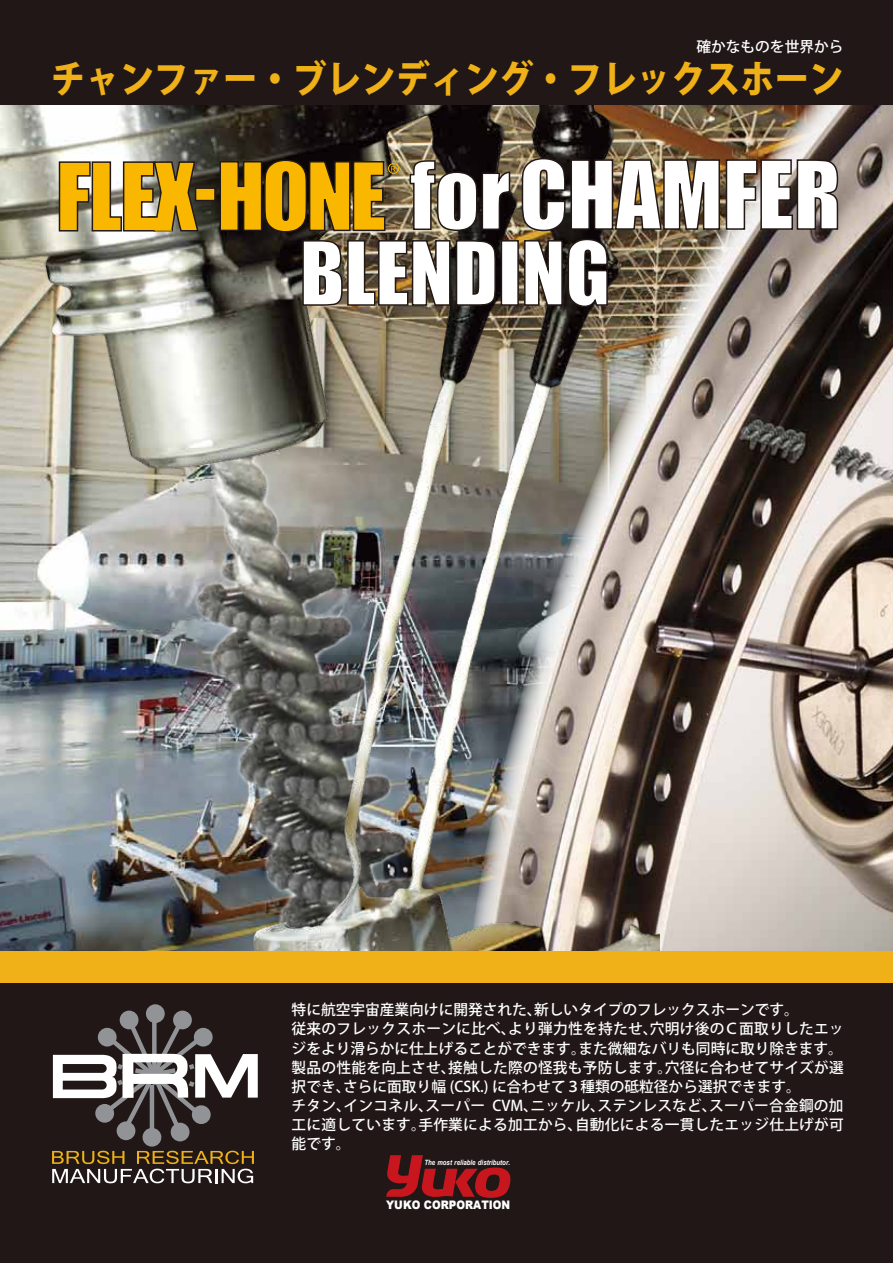
<style>
.page{position:relative;width:893px;height:1263px;background:#fff}
.page>*{position:absolute;margin:0;border:0;box-sizing:border-box;transform-origin:0 0}
.t1{font:800 38.25px "Koz Go Pro";color:#efb117;scale:.9 1}
.t2{font:500 14.7px/19px "Koz Go Pro";letter-spacing:.015em;color:#fff}
.t3{font:500 14.7px "Koz Go Pr 6 N";color:#fff}
.t4{font:900 11.7px "Arial";color:#fff;scale:.89 1}
.t5{font:italic 700 7.35px "Arial";color:#fff;scale:.84 1}
</style>
<div class="page">
<img style="left:660px;top:104px;width:233px;height:847px">
<img style="left:759px;top:104px;width:99px;height:65px">
<img style="left:0;top:104px;width:660px;height:847px">
<div style="left:0;top:951px;width:893px;height:33px;background:#efb117"></div>
<div style="left:0;top:984px;width:893px;height:279px;background:#201716"></div>
<div style="left:0;top:0;width:893px;height:104px;background:#201716"></div>
<svg style="left:521px;top:157px;width:318px;height:75px"></svg>
<div style="left:195px;top:187px;width:21px;height:14px;background:#fab700;border:1px solid #221815"></div>
<svg style="left:58px;top:160px;width:142px;height:72px;background:#c99e2d"></svg>
<svg style="left:219px;top:159px;width:177px;height:74px;background:#b3850f"></svg>
<div style="left:388px;top:163px;width:11px;height:11px;border:1px solid #fab700;border-radius:50%"></div>
<svg style="left:409px;top:159px;width:102px;height:73px"></svg>
<svg style="left:302px;top:239px;width:195px;height:68px"></svg>
<div style="left:501px;top:240px;width:18px;height:66px;background:#fff;border:2px solid #221815"></div>
<svg style="left:523px;top:238px;width:86px;height:70px"></svg>
<div style="left:146px;top:1004px;width:19px;height:19px;background:#929397;border-radius:50%"></div>
<div style="left:143px;top:1128px;width:18px;height:18px;background:#929397;border-radius:50%"></div>
<div style="left:173px;top:1010px;width:19px;height:19px;background:#929397;border-radius:50%"></div>
<div style="left:117px;top:1121px;width:18px;height:19px;background:#929397;border-radius:50%"></div>
<div style="left:120px;top:1010px;width:18px;height:19px;background:#929397;border-radius:50%"></div>
<div style="left:171px;top:1123px;width:18px;height:18px;background:#929397;border-radius:50%"></div>
<svg style="left:53px;top:1019px;width:205px;height:113px"></svg>
<svg style="left:52px;top:1151px;width:202px;height:32px"></svg>
<svg style="left:386px;top:1155px;width:125px;height:43px"></svg>
<p class="t3" style="left:696px;top:38px;width:149px">確かなものを世界から</p>
<p class="t1" style="left:51px;top:54px;width:882px">チャンファー・ブレンディング・フレックスホーン</p>
<p class="t2" style="left:292px;top:1001px;width:554px">特に航空宇宙産業向けに開発された､新しいタイプのフレックスホーンです｡<br>従来のフレックスホーンに比べ､より弾力性を持たせ､穴明け後のＣ面取りしたエッジをより滑らかに仕上げることができます｡また微細なバリも同時に取り除きます｡製品の性能を向上させ､接触した際の怪我も予防します｡穴径に合わせてサイズが選択でき､さらに面取り幅 (CSK.) に合わせて３種類の砥粒径から選択できます｡<br>チタン､インコネル､スーパー CVM､ニッケル､ステンレスなど､スーパー合金鋼の加工に適しています｡手作業による加工から､自動化による一貫したエッジ仕上げが可能です｡</p>
<p class="t5" style="left:424px;top:1157px;width:103px">The most reliable distributor.</p>
<p class="t4" style="left:386px;top:1196px;width:141px">YUKO CORPORATION</p>
</div>
